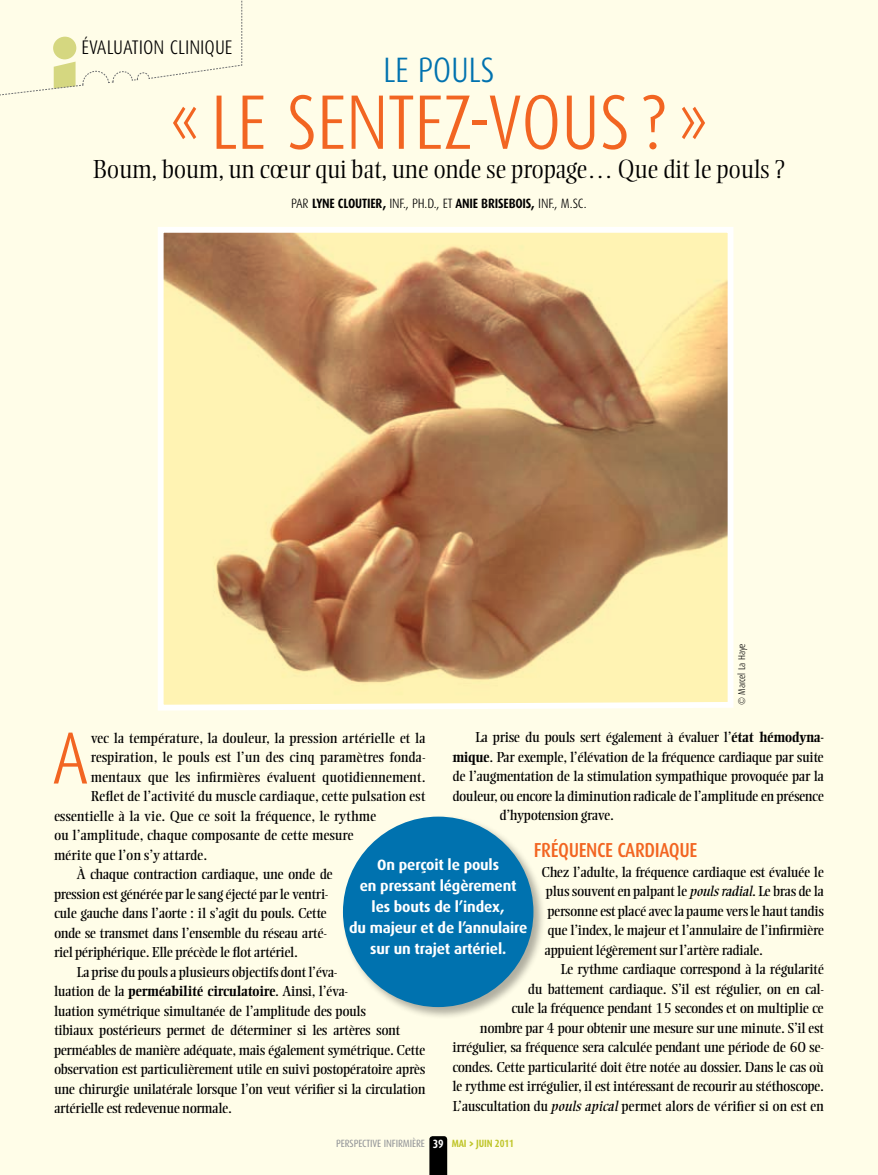
<style>
.page{position:relative;width:878px;height:1175px;background:#fff}
.page>*{position:absolute;margin:0;border:0;box-sizing:border-box;transform-origin:0 0}
.t1{font:300 77.25px "Dax Condensed";letter-spacing:-.01em;color:#f26522}
.t2{font:300 73.95px "Dax Condensed";color:#f26522}
.t3{font:300 35.25px "Dax Condensed";color:#0072af}
.t4{font:300 25.5px "Ellington";color:#000}
.t5{font:500 20.25px "Dax Condensed";letter-spacing:-.02em;color:#f26522}
.t6{font:300 19.65px "Dax Condensed";color:#000}
.t7{font:700 15px/21px "Dax";letter-spacing:-.01em;color:#fff;text-align:center}
.t8{font:14.25px/19.5px "Ellington";letter-spacing:-.02em;color:#000;text-align:justify}
.t9{font:14.25px "Ellington";color:#000}
.t10{font:700 13.5px "Dax Condensed";letter-spacing:-.01em;color:#000}
.t11{font:10.5px "Dax Condensed";letter-spacing:-.01em;color:#939598}
.t12{font:300 9.75px "Dax Condensed";letter-spacing:-.02em;color:#000}
.s1{font-weight:300}
.s2{font-weight:700}
.s3{font-style:italic}
.s4{font-weight:700;font-size:12px;color:#fff}
.s5{font-weight:700;color:#bfc529}
.s6{font-family:"Unit";font-weight:700;color:#bfc529}
</style>
<div class="page">
<div style="left:0;top:0;width:878px;height:1174px;background:#fffde8"></div>
<svg style="left:158px;top:227px;width:576px;height:484px;background:#cdab7d"></svg>
<div style="left:341px;top:814px;width:204px;height:204px;background:#000;opacity:.31"></div>
<div style="left:343px;top:816px;width:190px;height:191px;background:#0072af;border-radius:50%"></div>
<svg style="left:0;top:0;width:242px;height:96px"></svg>
<svg style="left:429px;top:1136px;width:18px;height:38px"></svg>
<h3 class="t6" style="left:81px;top:37px;width:150px">ÉVALUATIO N CLINIQUE</h3>
<h1 class="t1" style="left:167px;top:80px;width:544px">«LE SENTEZ-VOUS ?»</h1>
<h3 class="t4" style="left:93px;top:155px;width:693px">Boum, boum, un cœur qui bat, une onde se propage… Que dit le pouls ?</h3>
<p class="t10" style="left:291px;top:196px;width:297px"><span class="s1">PAR</span> LYNE CLOUTIER, <span class="s1">INF., PH.D., ET</span> ANIE BRISEBOIS, <span class="s1">INF., M.SC .</span></p>
<h3 class="t3" style="left:383px;top:50px;width:113px">LE POULS</h3>
<p class="t12" style="left:736px;top:705px;width:63px;rotate:-90deg">© MARCEL LA HAYE</p>
<h2 class="t2" style="left:52px;top:717px;width:35px">A</h2>
<p class="t8" style="left:475px;top:728px;width:350px">La prise du pouls sert également à évaluer l’<span class="s2">état hémodyna-</span></p>
<p class="t8" style="left:452px;top:747px;width:373px"><span class="s2">mique</span>. Par exemple, l’élévation de la fréquence cardiaque par suite</p>
<p class="t8" style="left:452px;top:767px;width:373px">de l’augmentation de la stimulation sympathique provoquée par la</p>
<p class="t8" style="left:452px;top:786px;width:373px">douleur, ou encore la diminution radicale de l’amplitude en présence</p>
<p class="t8" style="left:499px;top:806px;width:116px">d’hypotension grave.</p>
<h3 class="t5" style="left:534px;top:839px;width:165px">FRÉQUENCE CARDIAQUE</h3>
<p class="t8" style="left:541px;top:862px;width:284px">Chez l’adulte, la fréquence cardiaque est évaluée le plus souvent en palpant le <span class="s3">pouls radial</span>. Le bras de la personne est placé avec la paume vers le haut tandis que l’index, le majeur et l’annulaire de l’infirmière appuient légèrement sur l’artère radiale.</p>
<p class="t8" style="left:452px;top:960px;width:373px;text-align:right">Le rythme cardiaque correspond à la régularité<br>du battement cardiaque. S’il est régulier, on en cal-<br>cule la fréquence pendant 15 secondes et on multiplie ce<br>nombre par 4 pour obtenir une mesure sur une minute. S’il est irrégulier, sa fréquence sera calculée pendant une période de 60 se&shy;condes. Cette particularité doit être notée au dossier. Dans le cas où le rythme est irrégulier, il est intéressant de recourir au stéthoscope.<br>L’auscultation du <span class="s3">pouls apical</span> permet alors de vérifier si on est en</p>
<p class="t8" style="left:91px;top:728px;width:336px">vec la température, la douleur, la pression artérielle et la</p>
<p class="t9" style="left:91px;top:749px;width:336px">respiration, le pouls est l’un des cinq paramètres fonda-</p>
<p class="t9" style="left:91px;top:768px;width:336px">mentaux que les infirmières évaluent quotidiennement.</p>
<p class="t9" style="left:91px;top:788px;width:336px">Reflet de l’activité du muscle cardiaque, cette pulsation est</p>
<p class="t9" style="left:54px;top:807px;width:324px">essentielle à la vie. Que ce soit la fréquence, le rythme</p>
<p class="t9" style="left:54px;top:827px;width:301px">ou l’amplitude, chaque composante de cette mesure</p>
<p class="t8" style="left:54px;top:845px;width:155px">mérite que l’on s’y attarde.</p>
<p class="t8" style="left:76px;top:864px;width:258px">À chaque contraction cardiaque, une onde de</p>
<p class="t8" style="left:54px;top:884px;width:276px">pression est générée par le sang éjecté par le ventri-</p>
<p class="t8" style="left:54px;top:903px;width:274px">cule gauche dans l’aorte : il s’agit du pouls. Cette</p>
<p class="t8" style="left:54px;top:923px;width:274px">onde se transmet dans l’ensemble du réseau arté-</p>
<p class="t8" style="left:54px;top:942px;width:245px">riel périphérique. Elle précède le flot artériel.</p>
<p class="t8" style="left:76px;top:962px;width:262px">La prise du pouls a plusieurs objectifs dont l’éva-</p>
<p class="t8" style="left:54px;top:981px;width:295px">luation de la <span class="s2">perméabilité circulatoire</span>. Ainsi, l’éva-</p>
<p class="t8" style="left:54px;top:1001px;width:313px">luation symétrique simultanée de l’amplitude des pouls</p>
<p class="t8" style="left:54px;top:1020px;width:348px">tibiaux postérieurs permet de déterminer si les artères sont</p>
<p class="t8" style="left:54px;top:1040px;width:373px">perméables de manière adéquate, mais également symétrique. Cette</p>
<p class="t8" style="left:54px;top:1059px;width:373px">observation est particulièrement utile en suivi postopératoire après</p>
<p class="t8" style="left:54px;top:1079px;width:373px">une chirurgie unilatérale lorsque l’on veut vérifier si la circulation</p>
<p class="t8" style="left:54px;top:1098px;width:179px">artérielle est redevenue normale.</p>
<p class="t7" style="left:349px;top:854px;width:180px">On perçoit le pouls<br>en pressant légèrement les bouts de l’index,<br>du majeur et de l’annulaire sur un trajet artériel.</p>
<p class="t11" style="left:336px;top:1138px;width:179px">PERSPECTIVE INFIRMIÈRE <span class="s4">39</span> <span class="s5">MAI</span> <span class="s6">&gt;</span> <span class="s5">JUIN 2011</span></p>
</div>
